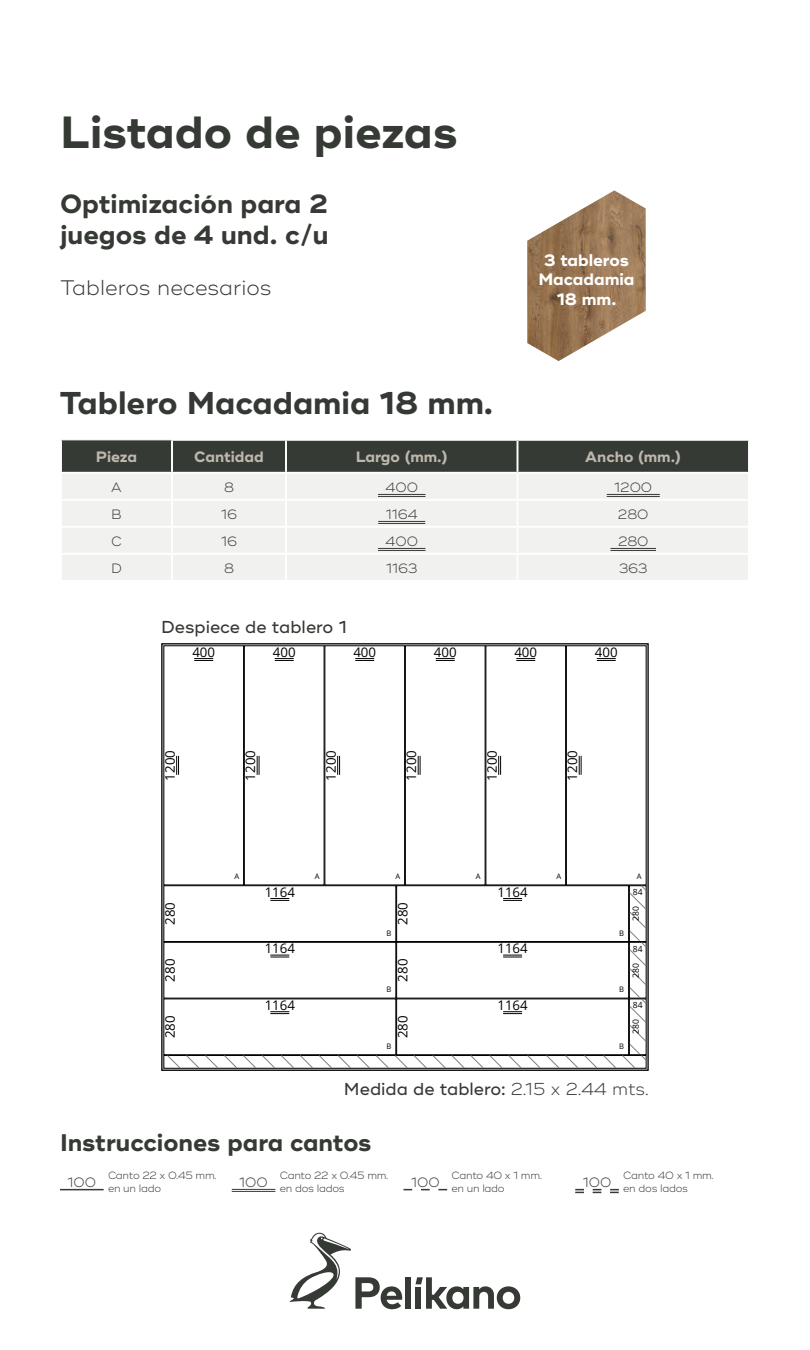
<style>
.page{position:relative;width:810px;height:1350px;background:#fff}
.page>*{position:absolute;margin:0;border:0;box-sizing:border-box;transform-origin:0 0}
.t1{font:700 45px "Ridley Grotesk";color:#363a34}
.t2{font:700 31.5px "Ridley Grotesk";color:#353935}
.t3{font:700 31.5px "Ridley Grotesk";color:#363a34}
.t4{font:700 26.25px/31.5px "Ridley Grotesk";color:#363a34}
.t5{font:700 24px "Ridley Grotesk";color:#363a34}
.t6{font:300 21px "Ridley Grotesk";color:#363a34}
.t7{font:500 17.25px "Ridley Grotesk";color:#363a34}
.t8{font:700 16.5px/19.8px "Ridley Grotesk";color:#fff;text-align:center}
.t9{font:700 15px "Ridley Grotesk";color:#bcb8ae}
.t10{font:300 13.5px "Ridley Grotesk";color:#363a34}
.t11{font:13.27px "Open Sans";color:#010102}
.t12{font:300 10.5px/12.6px "Ridley Grotesk";letter-spacing:-.025em;color:#363a34}
.t13{font:8.55px "Open Sans";color:#010102}
.t14{font:7.57px "Open Sans";color:#010102}
.s1{font-weight:300}
</style>
<div class="page">
<div style="left:405px;top:1277px;width:6px;height:32px;background:#363a34"></div>
<div style="left:415px;top:1287px;width:6px;height:22px;background:#363a34"></div>
<svg style="left:416px;top:1277px;width:104px;height:32px"></svg>
<svg style="left:290px;top:1233px;width:112px;height:76px"></svg>
<svg style="left:61px;top:440px;width:688px;height:140px"></svg>
<hr style="left:748px;top:555px;width:2px;height:25px;background:#fff">
<hr style="left:378px;top:494px;width:47px;height:1px;background:#363a34">
<hr style="left:378px;top:496px;width:47px;height:1px;background:#363a34">
<hr style="left:607px;top:494px;width:53px;height:1px;background:#363a34">
<hr style="left:607px;top:496px;width:53px;height:1px;background:#363a34">
<hr style="left:378px;top:521px;width:47px;height:1px;background:#363a34">
<hr style="left:378px;top:523px;width:47px;height:1px;background:#363a34">
<hr style="left:378px;top:548px;width:47px;height:1px;background:#363a34">
<hr style="left:378px;top:550px;width:47px;height:1px;background:#363a34">
<hr style="left:611px;top:548px;width:45px;height:1px;background:#363a34">
<hr style="left:611px;top:550px;width:45px;height:1px;background:#363a34">
<div style="left:164px;top:645px;width:80px;height:240px;border:1px solid #000"></div>
<svg style="left:194px;top:658px;width:19px;height:3px"></svg>
<svg style="left:176px;top:756px;width:3px;height:19px"></svg>
<div style="left:244px;top:645px;width:80px;height:240px;border:1px solid #000"></div>
<svg style="left:275px;top:658px;width:19px;height:3px"></svg>
<svg style="left:257px;top:756px;width:3px;height:19px"></svg>
<div style="left:325px;top:645px;width:80px;height:240px;border:1px solid #000"></div>
<svg style="left:355px;top:658px;width:19px;height:3px"></svg>
<svg style="left:337px;top:756px;width:3px;height:19px"></svg>
<div style="left:405px;top:645px;width:80px;height:240px;border:1px solid #000"></div>
<svg style="left:436px;top:658px;width:19px;height:3px"></svg>
<svg style="left:418px;top:756px;width:3px;height:19px"></svg>
<div style="left:486px;top:645px;width:80px;height:240px;border:1px solid #000"></div>
<svg style="left:516px;top:658px;width:19px;height:3px"></svg>
<svg style="left:498px;top:756px;width:3px;height:19px"></svg>
<div style="left:566px;top:645px;width:80px;height:240px;border:1px solid #000"></div>
<svg style="left:597px;top:658px;width:19px;height:3px"></svg>
<svg style="left:579px;top:756px;width:3px;height:19px"></svg>
<div style="left:164px;top:885px;width:232px;height:57px;border:1px solid #000"></div>
<svg style="left:270px;top:898px;width:19px;height:3px"></svg>
<div style="left:396px;top:885px;width:233px;height:57px;border:1px solid #000"></div>
<svg style="left:503px;top:898px;width:19px;height:3px"></svg>
<div style="left:164px;top:942px;width:232px;height:56px;border:1px solid #000"></div>
<svg style="left:270px;top:955px;width:19px;height:3px"></svg>
<div style="left:396px;top:942px;width:233px;height:56px;border:1px solid #000"></div>
<svg style="left:503px;top:955px;width:19px;height:3px"></svg>
<div style="left:164px;top:999px;width:232px;height:56px;border:1px solid #000"></div>
<svg style="left:270px;top:1011px;width:19px;height:3px"></svg>
<div style="left:396px;top:999px;width:233px;height:56px;border:1px solid #000"></div>
<svg style="left:503px;top:1011px;width:19px;height:3px"></svg>
<div style="left:164px;top:1055px;width:482px;height:14px;border:1px solid #010102"></div>
<svg style="left:622px;top:885px;width:25px;height:184px"></svg>
<svg style="left:319px;top:1055px;width:297px;height:14px"></svg>
<svg style="left:300px;top:1055px;width:13px;height:14px"></svg>
<svg style="left:281px;top:1055px;width:13px;height:14px"></svg>
<svg style="left:262px;top:1055px;width:13px;height:14px"></svg>
<svg style="left:243px;top:1055px;width:13px;height:14px"></svg>
<svg style="left:224px;top:1055px;width:13px;height:14px"></svg>
<svg style="left:205px;top:1055px;width:13px;height:14px"></svg>
<svg style="left:167px;top:1055px;width:32px;height:14px"></svg>
<hr style="left:60px;top:1189px;width:44px;height:1px;background:#363a34">
<hr style="left:232px;top:1189px;width:43px;height:1px;background:#363a34">
<hr style="left:232px;top:1191px;width:43px;height:1px;background:#363a34">
<svg style="left:404px;top:1189px;width:43px;height:1px"></svg>
<svg style="left:575px;top:1189px;width:44px;height:4px"></svg>
<img style="left:527px;top:190px;width:119px;height:171px">
<h1 class="t1" style="left:60px;top:106px;width:399px">Listado de piezas</h1>
<h3 class="t4" style="left:60px;top:189px;width:270px">Optimización para 2 juegos de 4 und. c/u</h3>
<h3 class="t6" style="left:60px;top:275px;width:213px">Tableros necesarios</h3>
<h2 class="t3" style="left:187px;top:381px;width:208px">Dun 18 mm.</h2>
<h2 class="t2" style="left:60px;top:384px;width:435px">Tablero Macadamia 18 mm.</h2>
<h3 class="t8" style="left:545px;top:248px;width:86px">3 tableros<br>Duna<br>18 mm.</h3>
<h3 class="t8" style="left:538px;top:250px;width:98px">3 tableros<br>Macadamia<br>18 mm.</h3>
<h3 class="t9" style="left:96px;top:448px;width:43px">Pieza</h3>
<h3 class="t9" style="left:194px;top:448px;width:71px">Cantidad</h3>
<h3 class="t9" style="left:356px;top:448px;width:94px">Largo (mm.)</h3>
<h3 class="t9" style="left:585px;top:448px;width:97px">Ancho (mm.)</h3>
<p class="t10" style="left:111px;top:479px;width:12px">A</p>
<p class="t10" style="left:224px;top:479px;width:11px">8</p>
<p class="t10" style="left:386px;top:479px;width:34px">400</p>
<p class="t10" style="left:614px;top:479px;width:40px">1200</p>
<p class="t10" style="left:111px;top:506px;width:12px">B</p>
<p class="t10" style="left:221px;top:506px;width:17px">16</p>
<p class="t10" style="left:386px;top:506px;width:34px">1164</p>
<p class="t10" style="left:618px;top:506px;width:32px">280</p>
<p class="t10" style="left:111px;top:533px;width:12px">C</p>
<p class="t10" style="left:221px;top:533px;width:17px">16</p>
<p class="t10" style="left:386px;top:533px;width:34px">400</p>
<p class="t10" style="left:618px;top:533px;width:32px">280</p>
<p class="t10" style="left:111px;top:560px;width:12px">D</p>
<p class="t10" style="left:224px;top:560px;width:11px">8</p>
<p class="t10" style="left:386px;top:560px;width:33px">1163</p>
<p class="t10" style="left:619px;top:560px;width:30px">363</p>
<h3 class="t7" style="left:161px;top:617px;width:187px">Despiece de tablero 1</h3>
<p class="t11" style="left:192px;top:643px;width:24px">400</p>
<p class="t11" style="left:273px;top:643px;width:24px">400</p>
<p class="t11" style="left:353px;top:643px;width:24px">400</p>
<p class="t11" style="left:434px;top:643px;width:24px">400</p>
<p class="t11" style="left:514px;top:643px;width:24px">400</p>
<p class="t11" style="left:595px;top:643px;width:24px">400</p>
<p class="t11" style="left:161px;top:781px;width:32px;rotate:-90deg">1200</p>
<p class="t11" style="left:241px;top:781px;width:32px;rotate:-90deg">1200</p>
<p class="t11" style="left:322px;top:781px;width:32px;rotate:-90deg">1200</p>
<p class="t11" style="left:402px;top:781px;width:32px;rotate:-90deg">1200</p>
<p class="t11" style="left:483px;top:781px;width:32px;rotate:-90deg">1200</p>
<p class="t11" style="left:563px;top:781px;width:32px;rotate:-90deg">1200</p>
<p class="t14" style="left:234px;top:871px;width:6px">A</p>
<p class="t14" style="left:315px;top:871px;width:6px">A</p>
<p class="t14" style="left:395px;top:871px;width:6px">A</p>
<p class="t14" style="left:476px;top:871px;width:6px">A</p>
<p class="t14" style="left:556px;top:871px;width:6px">A</p>
<p class="t14" style="left:637px;top:871px;width:6px">A</p>
<p class="t11" style="left:161px;top:925px;width:24px;rotate:-90deg">280</p>
<p class="t11" style="left:161px;top:982px;width:24px;rotate:-90deg">280</p>
<p class="t11" style="left:161px;top:1038px;width:24px;rotate:-90deg">280</p>
<p class="t11" style="left:265px;top:883px;width:32px">1164</p>
<p class="t11" style="left:265px;top:939px;width:32px">1164</p>
<p class="t11" style="left:265px;top:996px;width:32px">1164</p>
<p class="t11" style="left:394px;top:925px;width:24px;rotate:-90deg">280</p>
<p class="t11" style="left:497px;top:883px;width:32px">1164</p>
<p class="t14" style="left:387px;top:928px;width:6px">B</p>
<p class="t14" style="left:619px;top:928px;width:6px">B</p>
<p class="t11" style="left:394px;top:982px;width:24px;rotate:-90deg">280</p>
<p class="t11" style="left:497px;top:939px;width:32px">1164</p>
<p class="t14" style="left:387px;top:984px;width:6px">B</p>
<p class="t14" style="left:619px;top:984px;width:6px">B</p>
<p class="t11" style="left:394px;top:1038px;width:24px;rotate:-90deg">280</p>
<p class="t11" style="left:497px;top:996px;width:32px">1164</p>
<p class="t13" style="left:633px;top:886px;width:11px">84</p>
<p class="t13" style="left:630px;top:921px;width:16px;rotate:-90deg">280</p>
<p class="t13" style="left:633px;top:943px;width:11px">84</p>
<p class="t13" style="left:630px;top:978px;width:16px;rotate:-90deg">280</p>
<p class="t13" style="left:633px;top:999px;width:11px">84</p>
<p class="t13" style="left:630px;top:1034px;width:16px;rotate:-90deg">280</p>
<p class="t14" style="left:387px;top:1041px;width:6px">B</p>
<p class="t14" style="left:619px;top:1041px;width:6px">B</p>
<h3 class="t7" style="left:344px;top:1078px;width:306px">Medida de tablero: <span class="s1">2.15 x 2.44 mts.</span></h3>
<h3 class="t5" style="left:60px;top:1128px;width:313px">Instrucciones para cantos</h3>
<p class="t10" style="left:68px;top:1174px;width:30px">100</p>
<p class="t12" style="left:108px;top:1169px;width:110px">Canto 22 x 0.45 mm. en un lado</p>
<p class="t10" style="left:239px;top:1174px;width:30px">100</p>
<p class="t12" style="left:280px;top:1169px;width:110px">Canto 22 x 0.45 mm. en dos lados</p>
<p class="t10" style="left:411px;top:1174px;width:30px">100</p>
<p class="t12" style="left:452px;top:1169px;width:92px">Canto 40 x 1 mm. en un lado</p>
<p class="t10" style="left:583px;top:1174px;width:30px">100</p>
<p class="t12" style="left:623px;top:1169px;width:92px">Canto 40 x 1 mm. en dos lados</p>
</div>
